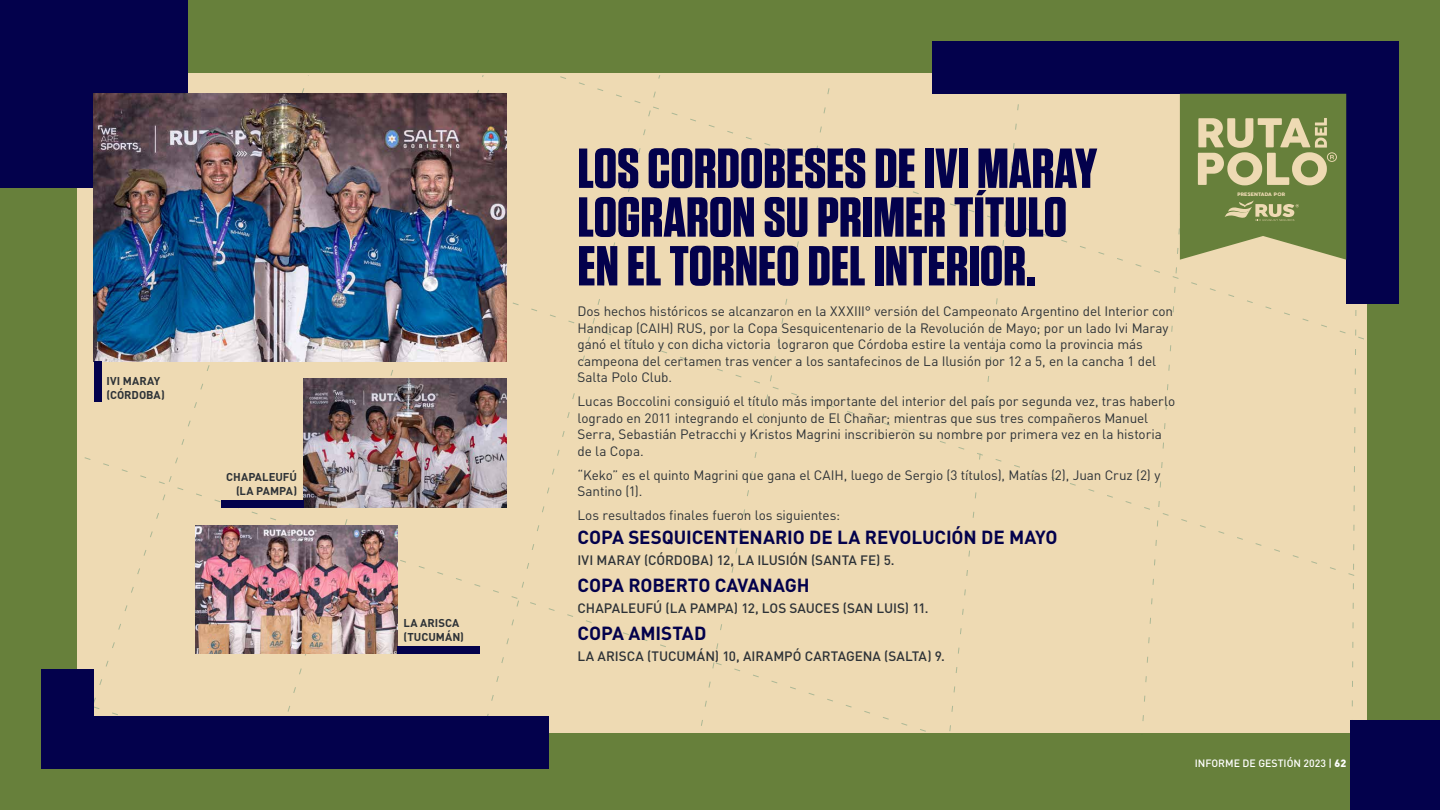
<style>
.page{position:relative;width:1440px;height:810px;background:#67803b}
.page>*{position:absolute;margin:0;border:0;box-sizing:border-box;transform-origin:0 0}
.t1{font:700 56.25px/48.8px "Tungsten";color:#03014c;scale:1.05 1}
.t2{font:700 18.75px "DIN";letter-spacing:-.01em;color:#03014c}
.t3{font:13.5px/16.5px "DIN";letter-spacing:-.005em;color:#2d3237}
.t4{font:500 13.5px "DIN";color:#2d3237}
.t5{font:700 11.25px/13.5px "DIN";color:#2d3237}
.t6{font:500 10.5px "DIN";color:#fff}
.t7{font:900 4.65px "Pier Sans";letter-spacing:.01em;color:#eedab3;scale:1.05 1}
.s1{font-weight:900}
</style>
<div class="page">
<div style="left:188px;top:75px;width:942px;height:23px;background:#eedab3"></div>
<div style="left:77px;top:98px;width:1288px;height:280px;background:#eedab3"></div>
<div style="left:77px;top:378px;width:1288px;height:355px;background:#eedab3"></div>
<div style="left:77px;top:604px;width:679px;height:131px;background:#eedab3"></div>
<div style="left:41px;top:669px;width:53px;height:96px;background:#03014c"></div>
<div style="left:41px;top:716px;width:507px;height:53px;background:#03014c"></div>
<div style="left:1346px;top:41px;width:53px;height:263px;background:#03014c"></div>
<div style="left:932px;top:41px;width:463px;height:53px;background:#03014c"></div>
<div style="left:0;top:0;width:188px;height:188px;background:#03014c"></div>
<div style="left:1350px;top:720px;width:90px;height:90px;background:#03014c"></div>
<img style="left:94px;top:94px;width:412px;height:267px">
<img style="left:304px;top:379px;width:202px;height:129px">
<img style="left:195px;top:525px;width:203px;height:129px">
<svg style="left:1130px;top:93px;width:230px;height:640px"></svg>
<div style="left:94px;top:361px;width:8px;height:41px;background:#03014c"></div>
<div style="left:221px;top:500px;width:83px;height:8px;background:#03014c"></div>
<div style="left:398px;top:646px;width:82px;height:8px;background:#03014c"></div>
<p class="t5" style="left:107px;top:374px;width:60px">IVI MARAY (CÓRDOBA)</p>
<p class="t5" style="left:226px;top:470px;width:72px;text-align:right">CHAPALEUFÚ (LA PAMPA)</p>
<p class="t5" style="left:404px;top:616px;width:62px">LA ARISCA (TUCUMÁN)</p>
<h1 class="t1" style="left:578px;top:146px;width:496px">LOS CORDOBESES DE IVI MARAY<br>LOGRARON SU PRIMER TÍTULO<br>EN EL TORNEO DEL INTERIOR.</h1>
<p class="t3" style="left:578px;top:303px;width:597px">Dos hechos históricos se alcanzaron en la XXXIII° versión del Campeonato Argentino del Interior con Handicap (CAIH) RUS, por la Copa Sesquicentenario de la Revolución de Mayo; por un lado Ivi Maray ganó el título y con dicha victoria lograron que Córdoba estire la ventaja como la provincia más campeona del certamen tras vencer a los santafecinos de La Ilusión por 12 a 5, en la cancha 1 del Salta Polo Club.</p>
<p class="t3" style="left:578px;top:393px;width:599px">Lucas Boccolini consiguió el título más importante del interior del país por segunda vez, tras haberlo logrado en 2011 integrando el conjunto de El Chañar; mientras que sus tres compañeros Manuel Serra, Sebastián Petracchi y Kristos Magrini inscribieron su nombre por primera vez en la historia de la Copa.</p>
<p class="t3" style="left:578px;top:466px;width:584px">“Keko” es el quinto Magrini que gana el CAIH, luego de Sergio (3 títulos), Matías (2), Juan Cruz (2) y<br>Santino (1).</p>
<p class="t3" style="left:578px;top:507px;width:264px">Los resultados finales fueron los siguientes:</p>
<h2 class="t2" style="left:578px;top:525px;width:482px">COPA SESQUICENTENARIO DE LA REVOLUCIÓN DE MAYO</h2>
<p class="t4" style="left:578px;top:551px;width:319px">IVI MARAY (CÓRDOBA) 12, LA ILUSIÓN (SANTA FE) 5.</p>
<h2 class="t2" style="left:578px;top:573px;width:234px">COPA ROBERTO CAVANAGH</h2>
<p class="t4" style="left:578px;top:599px;width:353px">CHAPALEUFÚ (LA PAMPA) 12, LOS SAUCES (SAN LUIS) 11.</p>
<h2 class="t2" style="left:578px;top:621px;width:130px">COPA AMISTAD</h2>
<p class="t4" style="left:578px;top:647px;width:369px">LA ARISCA (TUCUMÁN) 10, AIRAMPÓ CARTAGENA (SALTA) 9.</p>
<p class="t7" style="left:1237px;top:191px;width:47px">PRESENTADA POR</p>
<p class="t6" style="left:1195px;top:756px;width:153px">INFORME DE GESTIÓN 2023 | <span class="s1">62</span></p>
</div>
